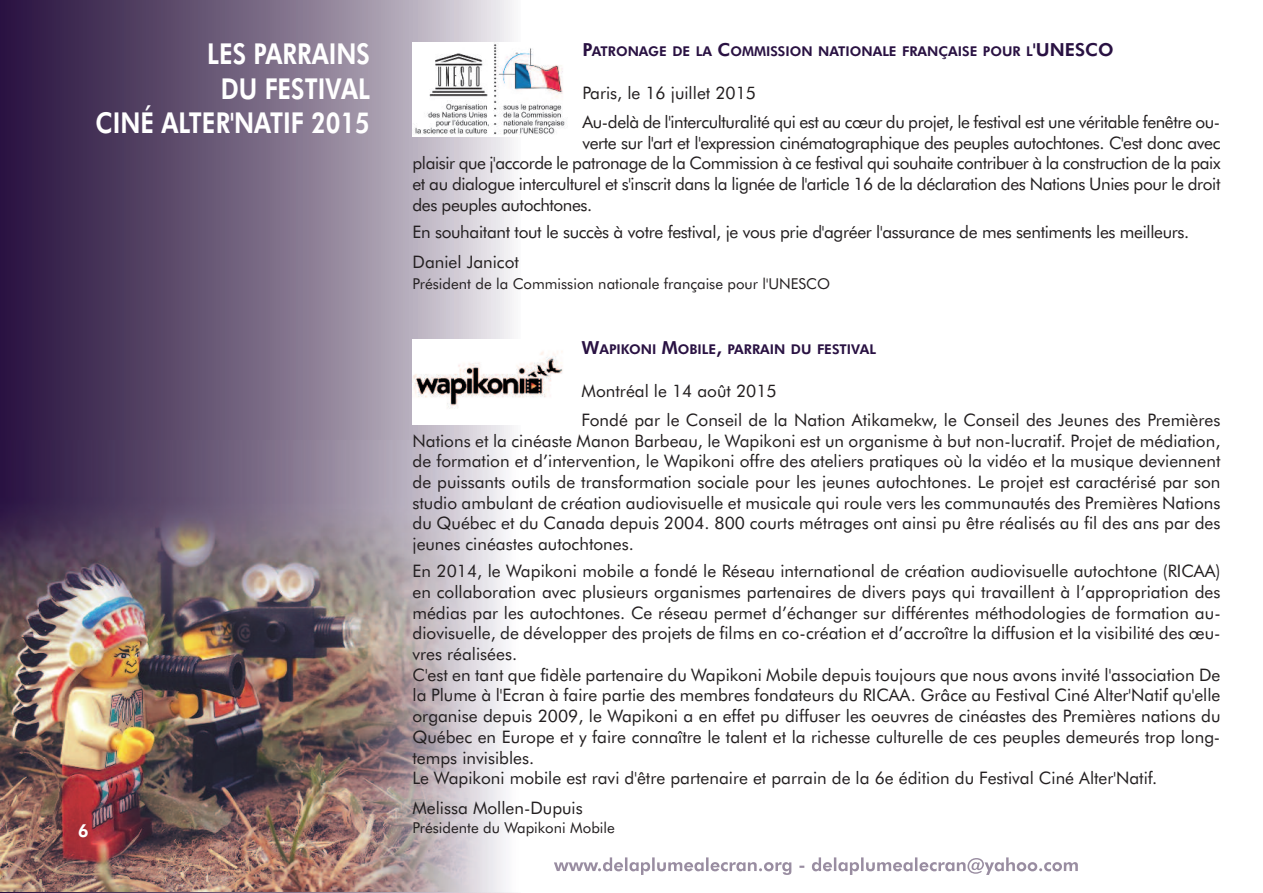
<style>
.page{position:relative;width:1263px;height:893px;background:#fff}
.page>*{position:absolute;margin:0;border:0;box-sizing:border-box;transform-origin:0 0}
.t1{font:800 28.8px/34.5px "Futura BT";color:#fff;text-align:right;scale:.83 1}
.t2{font:800 18px "Futura BT";color:#fff}
.t3{font:17.25px/20.7px "Futura BT";color:#231f20;text-align:justify}
.t4{font:17.25px/29.7px "Futura BT";letter-spacing:-.02em;color:#231f20}
.t5{font:17.25px/29.2px "Futura BT";letter-spacing:-.025em;color:#231f20}
.t6{font:15px "Futura BT";color:#231f20}
.t7{font:800 13.5px "Futura BT";color:#291142}
.s1{font-size:18px}
</style>
<div class="page">
<svg style="left:0;top:0;width:512px;height:893px;background:#776883"></svg>
<img style="left:0;top:441px;width:512px;height:450px">
<svg style="left:593px;top:857px;width:126px;height:18px"></svg>
<img style="left:554px;top:862px;width:39px;height:9px">
<img style="left:412px;top:43px;width:153px;height:94px">
<img style="left:412px;top:340px;width:151px;height:85px">
<h1 class="t1" style="left:95px;top:39px;width:332px">LES PARRAINS<br>DU FESTIVAL<br>CINÉ ALTER'NATIF 2015</h1>
<p class="t7" style="left:582px;top:46px;width:533px"><span class="s1">P</span>ATRONAGE DE LA <span class="s1">C</span>OMMISSION NATIONALE FRANÇAISE POUR L<span class="s1">'UNESCO</span></p>
<p class="t5" style="left:582px;top:79px;width:639px">Paris, le 16 juillet 2015<br>Au-delà de l'interculturalité qui est au cœur du projet, le festival est une véritable fenêtre ou-</p>
<p class="t3" style="left:412px;top:134px;width:809px;text-indent:170px">verte sur l'art et l'expression cinématographique des peuples autochtones. C'est donc avec plaisir que j'accorde le patronage de la Commission à ce festival qui souhaite contribuer à la construction de la paix et au dialogue interculturel et s'inscrit dans la lignée de l'article 16 de la déclaration des Nations Unies pour le droit des peuples autochtones.</p>
<p class="t4" style="left:412px;top:218px;width:778px">En souhaitant tout le succès à votre festival, je vous prie d'agréer l'assurance de mes sentiments les meilleurs.<br>Daniel Janicot</p>
<p class="t6" style="left:412px;top:278px;width:419px">Président de la Commission nationale française pour l'UNESCO</p>
<p class="t2" style="left:78px;top:823px;width:13px">6</p>
<p class="t7" style="left:582px;top:344px;width:296px"><span class="s1">W</span>APIKONI <span class="s1">M</span>OBILE<span class="s1">,</span> PARRAIN DU FESTIVAL</p>
<p class="t3" style="left:582px;top:377px;width:640px;line-height:29.2px">Montréal le 14 août 2015<br>Fondé par le Conseil de la Nation Atikamekw, le Conseil des Jeunes des Premières</p>
<p class="t3" style="left:412px;top:432px;width:809px">Nations et la cinéaste Manon Barbeau, le Wapikoni est un organisme à but non-lucratif. Projet de médiation, de formation et d’intervention, le Wapikoni offre des ateliers pratiques où la vidéo et la musique deviennent de puissants outils de transformation sociale pour les jeunes autochtones. Le projet est caractérisé par son studio ambulant de création audiovisuelle et musicale qui roule vers les communautés des Premières Nations du Québec et du Canada depuis 2004. 800 courts métrages ont ainsi pu être réalisés au fil des ans par des jeunes cinéastes autochtones.</p>
<p class="t3" style="left:412px;top:562px;width:810px;text-align:left">En 2014, le Wapikoni mobile a fondé le Réseau international de création audiovisuelle autochtone (RICAA) en collaboration avec plusieurs organismes partenaires de divers pays qui travaillent à l’appropriation des médias par les autochtones. Ce réseau permet d’échanger sur différentes méthodologies de formation au&shy;diovisuelle, de développer des projets de films en co-création et d’accroître la diffusion et la visibilité des œu&shy;vres réalisées.<br>C'est en tant que fidèle partenaire du Wapikoni Mobile depuis toujours que nous avons invité l'association De la Plume à l'Ecran à faire partie des membres fondateurs du RICAA. Grâce au Festival Ciné Alter'Natif qu'elle organise depuis 2009, le Wapikoni a en effet pu diffuser les oeuvres de cinéastes des Premières nations du Québec en Europe et y faire connaître le talent et la richesse culturelle de ces peuples demeurés trop long&shy;temps invisibles.<br>Le Wapikoni mobile est ravi d'être partenaire et parrain de la 6e édition du Festival Ciné Alter'Natif.</p>
<p class="t3" style="left:412px;top:799px;width:172px">Melissa Mollen-Dupuis</p>
<p class="t6" style="left:412px;top:822px;width:204px">Présidente du Wapikoni Mobile</p>
</div>
